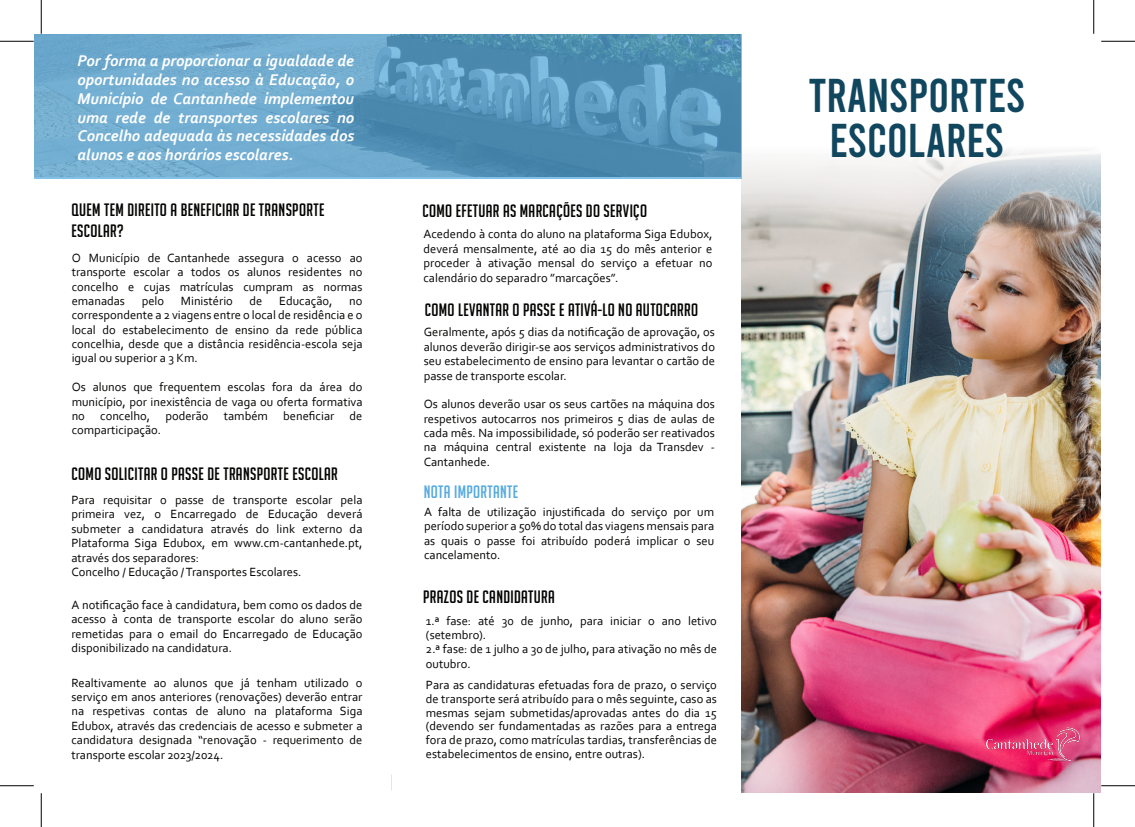
<style>
.page{position:relative;width:1135px;height:827px;background:#fff}
.page>*{position:absolute;margin:0;border:0;box-sizing:border-box;transform-origin:0 0}
.t1{font:47.12px/45px "Bebas";color:#11465f;text-align:center}
.t2{font:17.5px/21px "Big Noodle Titling";letter-spacing:.02em;color:#040503}
.t3{font:17.5px "Big Noodle Titling";letter-spacing:.02em;color:#58abdf}
.t4{font:italic 700 16.25px/18.8px "Corbel";color:#fff;text-align:justify}
.t5{font:12.5px/14.4px "Corbel";color:#040503;text-align:justify}
</style>
<div class="page">
<img style="left:741px;top:243px;width:360px;height:549px">
<svg style="left:741px;top:150px;width:360px;height:93px"></svg>
<svg style="left:34px;top:34px;width:708px;height:30px;background:#5f9cbf"></svg>
<svg style="left:34px;top:64px;width:708px;height:115px;background:#639fc4"></svg>
<img style="left:979px;top:703px;width:108px;height:81px">
<hr style="left:0;top:41px;width:34px;height:1px;background:#000">
<hr style="left:1101px;top:41px;width:34px;height:1px;background:#000">
<hr style="left:0;top:785px;width:34px;height:1px;background:#000">
<hr style="left:1101px;top:785px;width:34px;height:1px;background:#000">
<hr style="left:41px;top:0;width:1px;height:34px;background:#000">
<hr style="left:41px;top:793px;width:1px;height:34px;background:#000">
<hr style="left:1093px;top:0;width:1px;height:34px;background:#000">
<hr style="left:1093px;top:793px;width:1px;height:34px;background:#000">
<h3 class="t4" style="left:78px;top:53px;width:278px">Por forma a proporcionar a igualdade de oportunidades no acesso à Educação, o Município de Cantanhede implementou uma rede de transportes escolares no Concelho adequada às necessidades dos alunos e aos horários escolares.</h3>
<h2 class="t2" style="left:71px;top:199px;width:254px">QUEM TEM DIREITO A BENEFICIAR DE TRANSPORTE<br>ESCOLAR?</h2>
<p class="t5" style="left:72px;top:251px;width:292px">O Município de Cantanhede assegura o acesso ao transporte escolar a todos os alunos residentes no concelho e cujas matrículas cumpram as normas emanadas</p>
<p class="t5" style="left:142px;top:295px;width:24px">pelo</p>
<p class="t5" style="left:181px;top:295px;width:54px">Ministério</p>
<p class="t5" style="left:250px;top:295px;width:14px">de</p>
<p class="t5" style="left:279px;top:295px;width:55px">Educação,</p>
<p class="t5" style="left:72px;top:295px;width:292px;text-indent:277px">no correspondente a 2 viagens entre o local de residência e o local do estabelecimento de ensino da rede pública concelhia, desde que a distância residência-escola seja igual ou superior a 3 Km.</p>
<p class="t5" style="left:72px;top:381px;width:292px">Os alunos que frequentem escolas fora da área do município, por inexistência de vaga ou oferta formativa no concelho, poderão também beneficiar de comparticipação.</p>
<h2 class="t2" style="left:72px;top:463px;width:268px">COMO SOLICITAR O PASSE DE TRANSPORTE ESCOLAR</h2>
<p class="t5" style="left:71px;top:494px;width:293px;text-align:left">Para requisitar o passe de transporte escolar pela primeira vez, o Encarregado de Educação deverá submeter a candidatura através do link externo da Plataforma Siga Edubox, em www.cm-cantanhede.pt, através dos separadores:<br>Concelho / Educação / Transportes Escolares.</p>
<p class="t5" style="left:71px;top:599px;width:293px">A notificação face à candidatura, bem como os dados de acesso à conta de transporte escolar do aluno serão remetidas para o email do Encarregado de Educação disponibilizado na candidatura.</p>
<p class="t5" style="left:71px;top:676px;width:293px">Realtivamente ao alunos que já tenham utilizado o serviço em anos anteriores (renovações) deverão entrar na respetivas contas de aluno na plataforma Siga Edubox, através das credenciais de acesso e submeter a candidatura designada “renovação - requerimento de transporte escolar 2023/2024.</p>
<h2 class="t2" style="left:422px;top:200px;width:226px">COMO EFETUAR AS MARCAÇÕES DO SERVIÇO</h2>
<p class="t5" style="left:423px;top:228px;width:290px">Acedendo à conta do aluno na plataforma Siga Edubox, deverá mensalmente, até ao dia 15 do mês anterior e proceder à ativação mensal do serviço a efetuar no calendário do separadro ”marcações”.</p>
<h2 class="t2" style="left:425px;top:299px;width:275px">COMO LEVANTAR O PASSE E ATIVÁ-LO NO AUTOCARRO</h2>
<p class="t5" style="left:424px;top:326px;width:293px">Geralmente, após 5 dias da notificação de aprovação, os alunos deverão dirigir-se aos serviços administrativos do seu estabelecimento de ensino para levantar o cartão de passe de transporte escolar.</p>
<p class="t5" style="left:424px;top:398px;width:293px">Os alunos deverão usar os seus cartões na máquina dos respetivos autocarros nos primeiros 5 dias de aulas de cada mês. Na impossibilidade, só poderão ser reativados na máquina central existente na loja da Transdev - Cantanhede.</p>
<h2 class="t3" style="left:424px;top:482px;width:96px">NOTA IMPORTANTE</h2>
<p class="t5" style="left:424px;top:506px;width:292px">A falta de utilização injustificada do serviço por um período superior a 50% do total das viagens mensais para as quais o passe foi atribuído poderá implicar o seu cancelamento.</p>
<h2 class="t2" style="left:423px;top:586px;width:133px">PRAZOS DE CANDIDATURA</h2>
<p class="t5" style="left:426px;top:614px;width:292px;text-align:left">1.ª fase: até 30 de junho, para iniciar o ano letivo (setembro).<br>2.ª fase: de 1 julho a 30 de julho, para ativação no mês de outubro.</p>
<p class="t5" style="left:426px;top:679px;width:292px;line-height:13.8px">Para as candidaturas efetuadas fora de prazo, o serviço de transporte será atribuído para o mês seguinte, caso as mesmas sejam submetidas/aprovadas antes do dia 15 (devendo ser fundamentadas as razões para a entrega fora de prazo, como matrículas tardias, transferências de estabelecimentos de ensino, entre outras).</p>
<h1 class="t1" style="left:808px;top:71px;width:218px">TRANSPORTES<br>ESCOLARES</h1>
</div>
